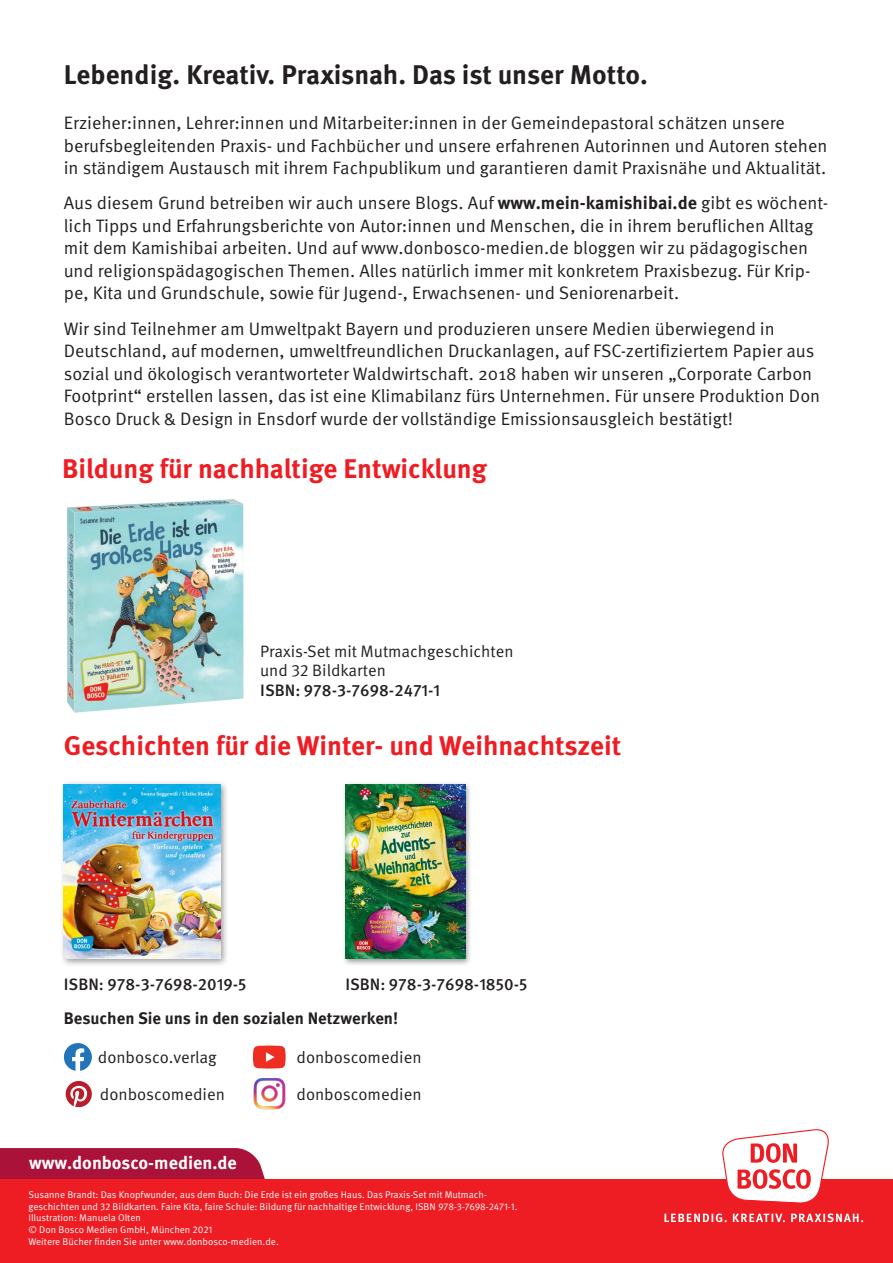
<style>
.page{position:relative;width:893px;height:1263px;background:#fff}
.page>*{position:absolute;margin:0;border:0;box-sizing:border-box;transform-origin:0 0}
.Head{font:700 27px "Meta OT";color:#ee1d23}
.t1{font:700 27px "Meta OT";color:#231f20}
.t2{font:18px/22.5px "Meta OT Norm";color:#231f20}
.t3{font:700 18px "Meta OT";color:#fff}
.t4{font:16.65px "Meta OT Norm";color:#231f20}
.t5{font:700 16.65px "Meta OT";color:#231f20}
.EAN{font:500 16.5px "Meta OT";color:#231f20}
.EAN-2{font:16.5px/19.8px "Meta OT Norm";color:#231f20}
.t6{font:9.75px/11.7px "Meta OT Norm";color:#fff}
.s1{font-family:"Meta OT";font-weight:700}
</style>
<div class="page">
<div style="left:0;top:1148px;width:265px;height:31px;background:#ab123a"></div>
<div style="left:0;top:1179px;width:893px;height:84px;background:#ee1d23"></div>
<svg style="left:722px;top:1129px;width:107px;height:74px"></svg>
<svg style="left:664px;top:1213px;width:199px;height:9px"></svg>
<svg style="left:66px;top:1081px;width:26px;height:26px"></svg>
<svg style="left:253px;top:1045px;width:33px;height:23px"></svg>
<svg style="left:64px;top:1043px;width:28px;height:28px"></svg>
<img style="left:253px;top:1078px;width:33px;height:32px">
<div style="left:342px;top:781px;width:130px;height:185px;background:#231f20;opacity:.45"></div>
<img style="left:345px;top:785px;width:120px;height:174px">
<div style="left:60px;top:780px;width:169px;height:187px;background:#231f20;opacity:.45"></div>
<img style="left:64px;top:784px;width:157px;height:175px">
<img style="left:67px;top:499px;width:177px;height:214px">
<p class="t1" style="left:64px;top:58px;width:585px">Lebendig. Kreativ. Praxisnah. Das ist unser Motto.</p>
<p class="t2" style="left:64px;top:112px;width:765px">Erzieher:innen, Lehrer:innen und Mitarbeiter:innen in der Gemeindepastoral schätzen unsere berufsbegleitenden Praxis- und Fachbücher und unsere erfahrenen Autorinnen und Autoren stehen in ständigem Austausch mit ihrem Fachpublikum und garantieren damit Praxisnähe und Aktualität.</p>
<p class="t2" style="left:64px;top:192px;width:766px">Aus diesem Grund betreiben wir auch unsere Blogs. Auf <span class="s1">www.mein-kamishibai.de</span> gibt es wöchent&shy;lich Tipps und Erfahrungsberichte von Autor:innen und Menschen, die in ihrem beruflichen Alltag mit dem Kamishibai arbeiten. Und auf www.donbosco-medien.de bloggen wir zu pädagogischen und religionspädagogischen Themen. Alles natürlich immer mit konkretem Praxisbezug. Für Krip&shy;pe, Kita und Grundschule, sowie für Jugend-, Erwachsenen- und Seniorenarbeit.</p>
<p class="t2" style="left:64px;top:317px;width:758px">Wir sind Teilnehmer am Umweltpakt Bayern und produzieren unsere Medien überwiegend in Deutschland, auf modernen, umweltfreundlichen Druckanlagen, auf FSC-zertifiziertem Papier aus sozial und ökologisch verantworteter Waldwirtschaft. 2018 haben wir unseren „Corporate Carbon Footprint“ erstellen lassen, das ist eine Klimabilanz fürs Unternehmen. Für unsere Produktion Don Bosco Druck &amp; Design in Ensdorf wurde der vollständige Emissionsausgleich bestätigt!</p>
<p class="Head" style="left:62px;top:452px;width:426px">Bildung für nachhaltige Entwicklung</p>
<p class="EAN-2" style="left:260px;top:641px;width:255px">Praxis-Set mit Mutmachgeschichten und 32 Bildkarten</p>
<p class="EAN" style="left:260px;top:680px;width:181px">ISBN: 978-3-7698-2471-1</p>
<p class="Head" style="left:64px;top:729px;width:559px">Geschichten für die Winter- und Weihnachtszeit</p>
<p class="EAN" style="left:64px;top:974px;width:184px">ISBN: 978-3-7698-2019-5</p>
<p class="EAN" style="left:345px;top:974px;width:184px">ISBN: 978-3-7698-1850-5</p>
<p class="t5" style="left:64px;top:1008px;width:336px">Besuchen Sie uns in den sozialen Netzwerken!</p>
<p class="t4" style="left:98px;top:1047px;width:120px">donbosco.verlag</p>
<p class="t4" style="left:297px;top:1047px;width:127px">donboscomedien</p>
<p class="t4" style="left:297px;top:1084px;width:127px">donboscomedien</p>
<p class="t4" style="left:100px;top:1084px;width:127px">donboscomedien</p>
<p class="t3" style="left:29px;top:1151px;width:209px">www.donbosco-medien.de</p>
<p class="t6" style="left:28px;top:1189px;width:490px">Susanne Brandt: Das Knopfwunder, aus dem Buch: Die Erde ist ein großes Haus. Das Praxis-Set mit Mutmach&shy;geschichten und 32 Bildkarten. Faire Kita, faire Schule: Bildung für nachhaltige Entwicklung, ISBN 978-3-7698-2471-1.<br>Illustration: Manuela Olten<br>© Don Bosco Medien GmbH, München 2021<br>Weitere Bücher finden Sie unter www.donbosco-medien.de.</p>
</div>
